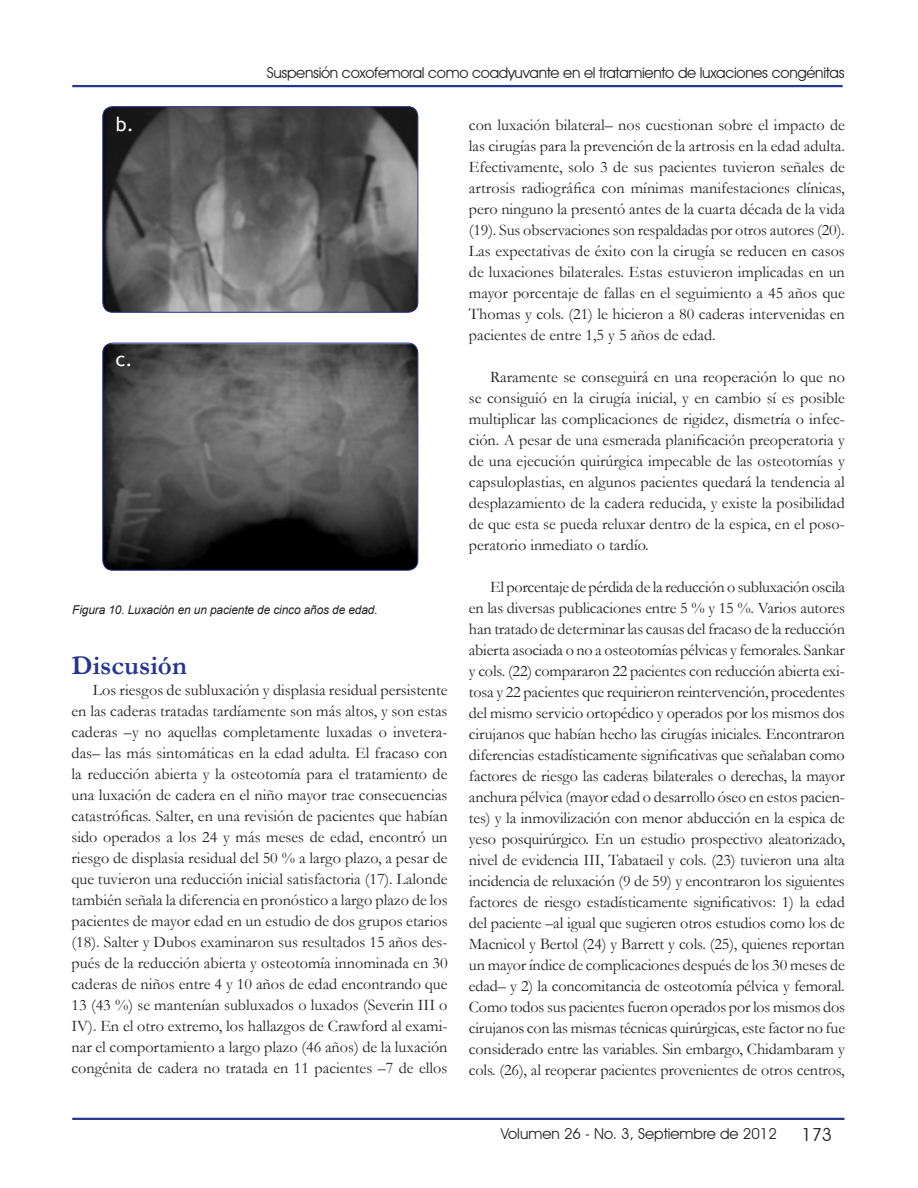
<style>
.page{position:relative;width:918px;height:1188px;background:#fff}
.page>*{position:absolute;margin:0;border:0;box-sizing:border-box;transform-origin:0 0}
.SUBTÍTULO{font:700 27px "Garamond";color:#26358f}
.ABSTRACT{font:19.5px "Trebuchet MS";color:#fff}
.t1{font:18px "Avant Garde IT Cby BT";color:#231f20}
.TEXTO_CORRIDO{font:16.2px/21px "Garamond";color:#231f20;text-align:justify}
.t2{font:15px "Avant Garde IT Cby BT";letter-spacing:-.02em;color:#231f20}
.t3{font:15px "Avant Garde IT Cby BT";color:#231f20}
.PIEDEFOTO{font:italic 12.15px "Arial";letter-spacing:-.01em;color:#231f20}
</style>
<div class="page">
<hr style="left:72px;top:1118px;width:773px;height:2px;background:#26358f">
<hr style="left:72px;top:85px;width:771px;height:2px;background:#26358f">
<img style="left:103px;top:107px;width:315px;height:205px">
<div style="left:102px;top:106px;width:316px;height:207px;border:1px solid #26358f;border-radius:10px"></div>
<img style="left:103px;top:343px;width:315px;height:227px">
<div style="left:102px;top:343px;width:316px;height:228px;border:1px solid #26358f;border-radius:10px"></div>
<p class="t2" style="left:267px;top:64px;width:579px">Suspensión coxofemoral como coadyuvante en el tratamiento de luxaciones congénitas</p>
<p class="ABSTRACT" style="left:116px;top:113px;width:20px">b.</p>
<p class="ABSTRACT" style="left:116px;top:348px;width:18px">c.</p>
<p class="PIEDEFOTO" style="left:72px;top:602px;width:307px">Figura 10. Luxación en un paciente de cinco años de edad.</p>
<p class="SUBTÍTULO" style="left:72px;top:647px;width:117px">Discusión</p>
<p class="TEXTO_CORRIDO" style="left:72px;top:679px;width:378px;text-indent:21px">Los riesgos de subluxación y displasia residual persistente en las caderas tratadas tardíamente son más altos, y son estas caderas –y no aquellas completamente luxadas o invetera&shy;das– las más sintomáticas en la edad adulta. El fracaso con la reducción abierta y la osteotomía para el tratamiento de una luxación de cadera en el niño mayor trae consecuencias catastróficas. Salter, en una revisión de pacientes que habían sido operados a los 24 y más meses de edad, encontró un riesgo de displasia residual del 50 % a largo plazo, a pesar de que tuvieron una reducción inicial satisfactoria (17). Lalonde también señala la diferencia en pronóstico a largo plazo de los pacientes de mayor edad en un estudio de dos grupos etarios (18). Salter y Dubos examinaron sus resultados 15 años des&shy;pués de la reducción abierta y osteotomía innominada en 30 caderas de niños entre 4 y 10 años de edad encontrando que 13 (43 %) se mantenían subluxados o luxados (Severin III o IV). En el otro extremo, los hallazgos de Crawford al exami&shy;nar el comportamiento a largo plazo (46 años) de la luxación congénita de cadera no tratada en 11 pacientes –7 de ellos</p>
<p class="TEXTO_CORRIDO" style="left:469px;top:114px;width:378px">con luxación bilateral– nos cuestionan sobre el impacto de las cirugías para la prevención de la artrosis en la edad adulta.<br>Efectivamente, solo 3 de sus pacientes tuvieron señales de artrosis radiográfica con mínimas manifestaciones clínicas, pero ninguno la presentó antes de la cuarta década de la vida (19). Sus observaciones son respaldadas por otros autores (20).<br>Las expectativas de éxito con la cirugía se reducen en casos de luxaciones bilaterales. Estas estuvieron implicadas en un mayor porcentaje de fallas en el seguimiento a 45 años que Thomas y cols. (21) le hicieron a 80 caderas intervenidas en pacientes de entre 1,5 y 5 años de edad.</p>
<p class="TEXTO_CORRIDO" style="left:469px;top:366px;width:378px;text-indent:21px">Raramente se conseguirá en una reoperación lo que no se consiguió en la cirugía inicial, y en cambio sí es posible multiplicar las complicaciones de rigidez, dismetría o infec&shy;ción. A pesar de una esmerada planificación preoperatoria y de una ejecución quirúrgica impecable de las osteotomías y capsuloplastias, en algunos pacientes quedará la tendencia al desplazamiento de la cadera reducida, y existe la posibilidad de que esta se pueda reluxar dentro de la espica, en el poso&shy;peratorio inmediato o tardío.</p>
<p class="TEXTO_CORRIDO" style="left:469px;top:576px;width:378px;text-indent:21px">El porcentaje de pérdida de la reducción o subluxación oscila en las diversas publicaciones entre 5 % y 15 %. Varios autores han tratado de determinar las causas del fracaso de la reducción abierta asociada o no a osteotomías pélvicas y femorales. Sankar y cols. (22) compararon 22 pacientes con reducción abierta exi&shy;tosa y 22 pacientes que requirieron reintervención, procedentes del mismo servicio ortopédico y operados por los mismos dos cirujanos que habían hecho las cirugías iniciales. Encontraron diferencias estadísticamente significativas que señalaban como factores de riesgo las caderas bilaterales o derechas, la mayor anchura pélvica (mayor edad o desarrollo óseo en estos pacien&shy;tes) y la inmovilización con menor abducción en la espica de yeso posquirúrgico. En un estudio prospectivo aleatorizado, nivel de evidencia III, Tabataeil y cols. (23) tuvieron una alta incidencia de reluxación (9 de 59) y encontraron los siguientes factores de riesgo estadísticamente significativos: 1) la edad del paciente –al igual que sugieren otros estudios como los de Macnicol y Bertol (24) y Barrett y cols. (25), quienes reportan un mayor índice de complicaciones después de los 30 meses de edad– y 2) la concomitancia de osteotomía pélvica y femoral.<br>Como todos sus pacientes fueron operados por los mismos dos cirujanos con las mismas técnicas quirúrgicas, este factor no fue considerado entre las variables. Sin embargo, Chidambaram y cols. (26), al reoperar pacientes provenientes de otros centros,</p>
<p class="t3" style="left:501px;top:1125px;width:278px">Volumen 26 - No. 3, Septiembre de 2012</p>
<p class="t1" style="left:802px;top:1124px;width:32px">173</p>
</div>
